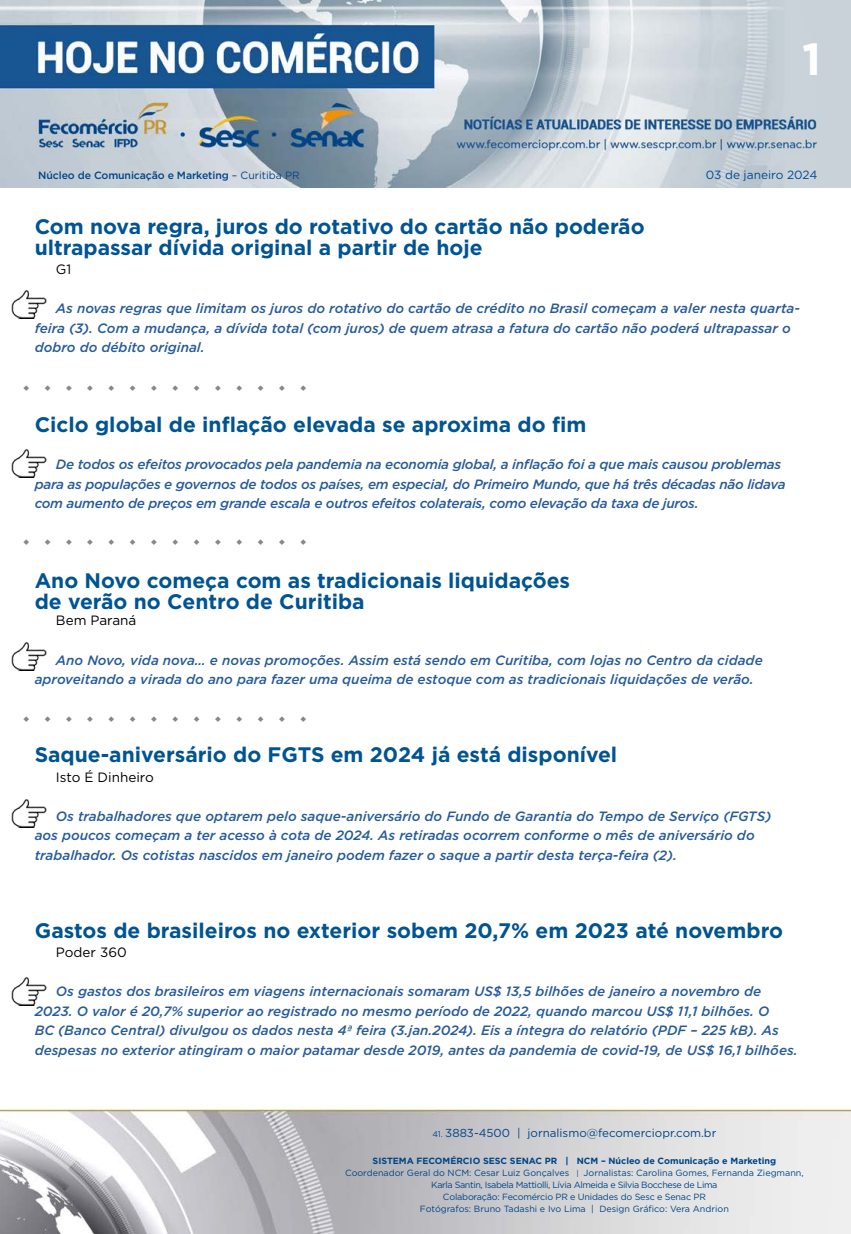
<style>
.page{position:relative;width:851px;height:1234px;background:#fff}
.page>*{position:absolute;margin:0;border:0;box-sizing:border-box;transform-origin:0 0}
.t1{font:700 45px "Gotham";color:#fff}
.t2{font:700 21px/21px "Gotham";color:#005493}
.t3{font:italic 500 13.5px/19.5px "Gotham";color:#275b9b}
.t4{font:italic 500 13.5px/19.5px "Gotham";letter-spacing:-.02em;color:#275b9b}
.t5{font:13.5px "Gotham";color:#000}
.t6{font:11.85px "Gotham";color:#004a93}
.t7{font:11.55px "Gotham";color:#004587}
.t8{font:500 10.5px "Gotham";letter-spacing:-.01em;color:#004587}
.t9{font:9px/12px "Gotham";letter-spacing:-.015em;color:#004587;text-align:center}
.s1{font-weight:400}
.s2{font-size:8.25px}
.s3{font-weight:700}
.s4{font-size:7.65px}
</style>
<div class="page">
<img style="left:0;top:0;width:850px;height:188px">
<img style="left:0;top:1109px;width:850px;height:124px">
<img style="left:11px;top:290px;width:35px;height:28px">
<img style="left:11px;top:449px;width:35px;height:28px">
<img style="left:11px;top:642px;width:35px;height:28px">
<img style="left:11px;top:799px;width:35px;height:27px">
<img style="left:11px;top:977px;width:35px;height:28px">
<h1 class="t1" style="left:802px;top:29px;width:20px">1</h1>
<p class="t8" style="left:38px;top:168px;width:263px">Núcleo de Comunicação e Marketing <span class="s1">– Curitiba PR</span></p>
<p class="t6" style="left:705px;top:167px;width:113px">03 de janeiro 2024</p>
<h2 class="t2" style="left:35px;top:215px;width:611px">Com nova regra, juros do rotativo do cartão não poderão ultrapassar dívida original a partir de hoje</h2>
<p class="t5" style="left:56px;top:261px;width:17px">G1</p>
<p class="t3" style="left:35px;top:298px;width:766px;text-indent:21px">As novas regras que limitam os juros do rotativo do cartão de crédito no Brasil começam a valer nesta quarta&shy;feira (3). Com a mudança, a dívida total (com juros) de quem atrasa a fatura do cartão não poderá ultrapassar o dobro do débito original.</p>
<h2 class="t2" style="left:35px;top:413px;width:553px">Ciclo global de inflação elevada se aproxima do fim</h2>
<p class="t4" style="left:35px;top:454px;width:752px;text-indent:21px">De todos os efeitos provocados pela pandemia na economia global, a inflação foi a que mais causou problemas para as populações e governos de todos os países, em especial, do Primeiro Mundo, que há três décadas não lidava com aumento de preços em grande escala e outros efeitos colaterais, como elevação da taxa de juros.</p>
<h2 class="t2" style="left:35px;top:569px;width:537px">Ano Novo começa com as tradicionais liquidações de verão no Centro de Curitiba</h2>
<p class="t5" style="left:56px;top:612px;width:82px">Bem Paraná</p>
<p class="t3" style="left:35px;top:649px;width:729px;text-indent:21px">Ano Novo, vida nova… e novas promoções. Assim está sendo em Curitiba, com lojas no Centro da cidade aproveitando a virada do ano para fazer uma queima de estoque com as tradicionais liquidações de verão.</p>
<h2 class="t2" style="left:35px;top:743px;width:584px">Saque-aniversário do FGTS em 2024 já está disponível</h2>
<p class="t5" style="left:56px;top:768px;width:99px">Isto É Dinheiro</p>
<p class="t3" style="left:35px;top:805px;width:738px;text-indent:21px">Os trabalhadores que optarem pelo saque-aniversário do Fundo de Garantia do Tempo de Serviço (FGTS) aos poucos começam a ter acesso à cota de 2024. As retiradas ocorrem conforme o mês de aniversário do trabalhador. Os cotistas nascidos em janeiro podem fazer o saque a partir desta terça-feira (2).</p>
<h2 class="t2" style="left:35px;top:919px;width:749px">Gastos de brasileiros no exterior sobem 20,7% em 2023 até novembro</h2>
<p class="t5" style="left:56px;top:943px;width:72px">Poder 360</p>
<p class="t3" style="left:35px;top:981px;width:764px;text-indent:21px">Os gastos dos brasileiros em viagens internacionais somaram US$ 13,5 bilhões de janeiro a novembro de 2023. O valor é 20,7% superior ao registrado no mesmo período de 2022, quando marcou US$ 11,1 bilhões. O<br>BC (Banco Central) divulgou os dados nesta 4ª feira (3.jan.2024). Eis a íntegra do relatório (PDF – 225 kB). As despesas no exterior atingiram o maior patamar desde 2019, antes da pandemia de covid-19, de US$ 16,1 bilhões.</p>
<p class="t7" style="left:432px;top:1125px;width:285px"><span class="s2">41.</span> 3883-4500 | jornalismo@fecomerciopr.com.br</p>
<p class="t9" style="left:345px;top:1154px;width:460px"><span class="s3">SISTEMA FECOMÉRCIO SESC SENAC PR | NCM – Núcleo de Comunicação e Marketing </span>Coordenador Geral do NCM: Cesar Luiz Gonçalves <span class="s4">|</span> Jornalistas: Carolina Gomes, Fernanda Ziegmann, Karla Santin, Isabela Mattiolli, Lívia Almeida e Silvia Bocchese de Lima<br>Colaboração: Fecomércio PR e Unidades do Sesc e Senac PR<br>Fotógrafos: Bruno Tadashi e Ivo Lima | Design Gráfico: Vera Andrion</p>
</div>
